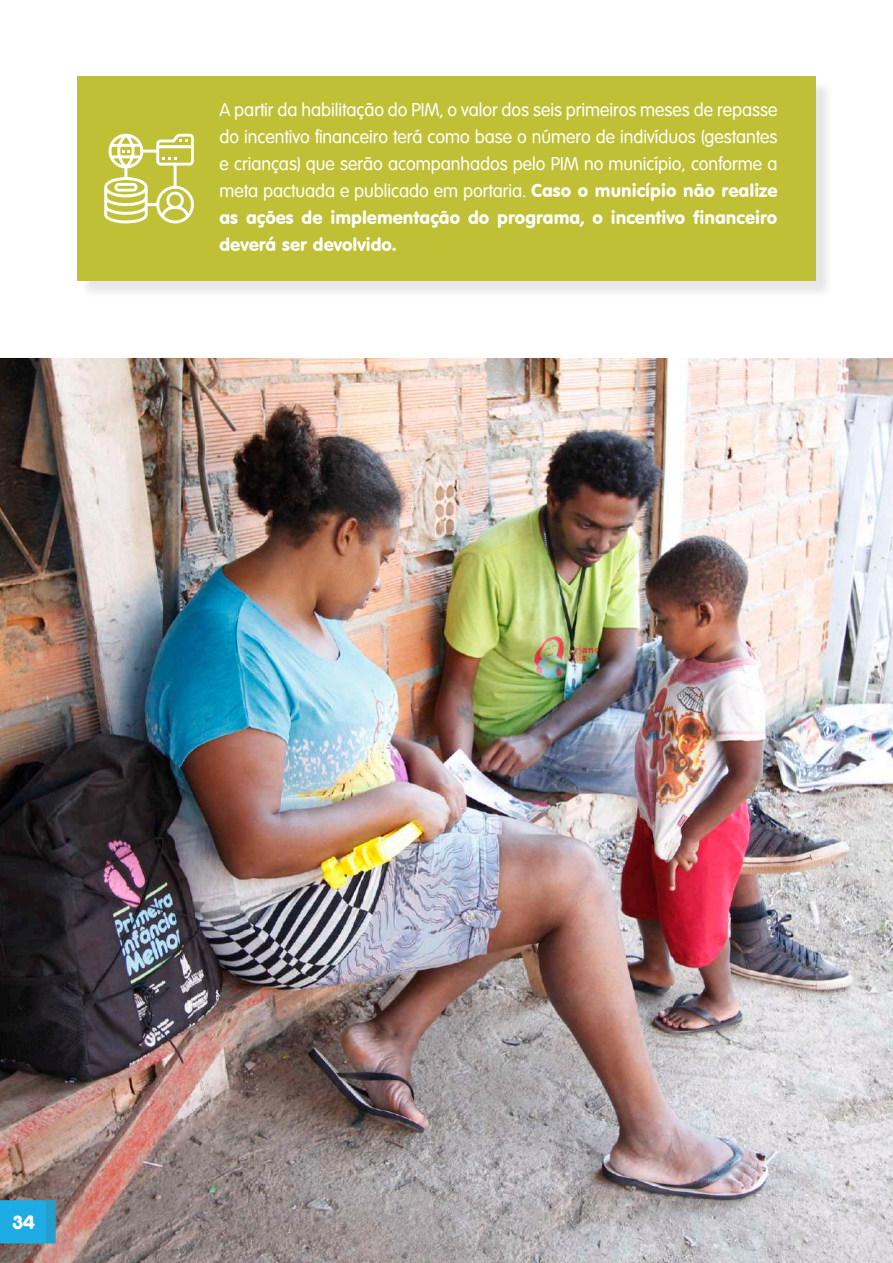
<style>
.page{position:relative;width:893px;height:1263px;background:#fff}
.page>*{position:absolute;margin:0;border:0;box-sizing:border-box;transform-origin:0 0}
.t1{font:18px/27px "VAG Rounded Lt Normal";color:#fff;text-align:justify}
.t2{font:18px/27px "VAG Rounded BT";color:#fff}
.t3{font:18px "Rocko Ultra FLF";color:#fff}
.s1{font-family:"VAG Rounded BT"}
</style>
<div class="page">
<div style="left:79px;top:79px;width:755px;height:220px;background:#231f20;opacity:.11"></div>
<div style="left:77px;top:77px;width:739px;height:204px;background:#c0c036"></div>
<svg style="left:104px;top:133px;width:90px;height:91px"></svg>
<img style="left:0;top:358px;width:893px;height:905px">
<p class="t1" style="left:219px;top:96px;width:559px">A partir da habilitação do PIM, o valor dos seis primeiros meses de repasse do incentivo financeiro terá como base o número de indivíduos (gestantes e crianças) que serão acompanhados pelo PIM no município, conforme a meta pactuada e publicado em portaria. <span class="s1">Caso o município não realize</span></p>
<p class="t2" style="left:219px;top:204px;width:559px">as ações de implementação do programa, o incentivo financeiro deverá ser devolvido.</p>
<p class="t3" style="left:13px;top:1211px;width:24px">34</p>
</div>
